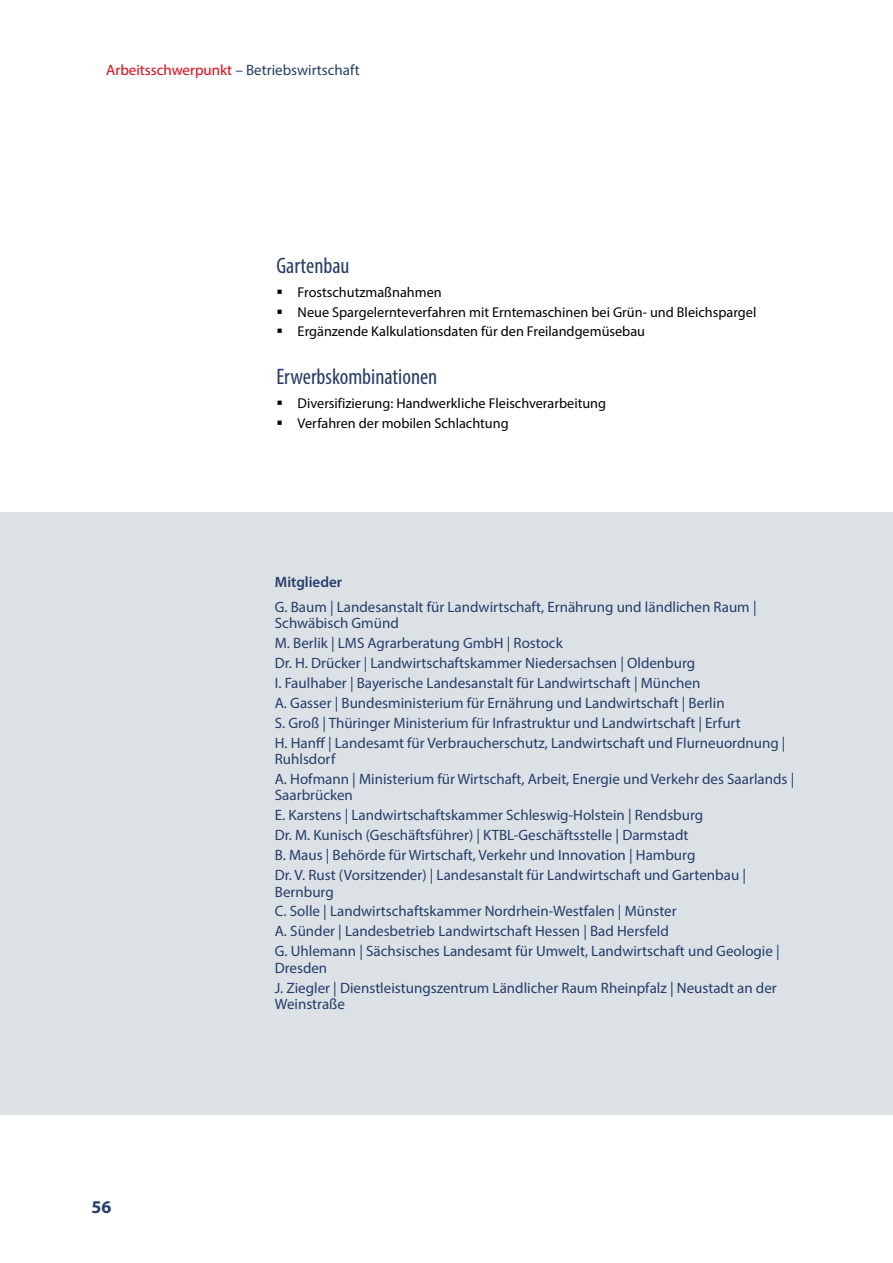
<style>
.page{position:relative;width:893px;height:1263px;background:#fff}
.page>*{position:absolute;margin:0;border:0;box-sizing:border-box;transform-origin:0 0}
.t1{font:condensed 22.5px "Myriad Pro";color:#253d6b}
.t2{font:700 18px "Myriad Pro";color:#253d6b}
.t3{font:15px/20px "Myriad Pro";color:#253d6b}
.t4{font:600 15px "Myriad Pro";color:#253d6b}
.t5{font:14.25px/19.5px "Myriad Pro";color:#000}
.s1{color:#e30613}
</style>
<div class="page">
<div style="left:0;top:512px;width:893px;height:603px;background:#dbe1e4"></div>
<p class="t3" style="left:106px;top:60px;width:255px"><span class="s1">Arbeitsschwerpunkt</span> – Betriebswirtschaft</p>
<h1 class="t1" style="left:276px;top:252px;width:75px">Gartenbau</h1>
<p class="t5" style="left:298px;top:282px;width:460px">Frostschutzmaßnahmen<br>Neue Spargelernteverfahren mit Erntemaschinen bei Grün- und Bleichspargel<br>Ergänzende Kalkulationsdaten für den Freilandgemüsebau</p>
<h1 class="t1" style="left:276px;top:363px;width:163px">Erwerbskombinationen</h1>
<p class="t5" style="left:298px;top:393px;width:310px">Diversifizierung: Handwerkliche Fleischverarbeitung<br>Verfahren der mobilen Schlachtung</p>
<p class="t2" style="left:92px;top:1195px;width:21px">56</p>
<p class="t4" style="left:275px;top:572px;width:69px">Mitglieder</p>
<p class="t3" style="left:275px;top:598px;width:483px;line-height:16.5px">G. Baum | Landesanstalt für Landwirtschaft, Ernährung und ländlichen Raum |<br>Schwäbisch Gmünd</p>
<p class="t3" style="left:275px;top:633px;width:512px">M. Berlik | LMS Agrarberatung GmbH | Rostock<br>Dr. H. Drücker | Landwirtschaftskammer Niedersachsen | Oldenburg<br>I. Faulhaber | Bayerische Landesanstalt für Landwirtschaft | München<br>A. Gasser | Bundesministerium für Ernährung und Landwirtschaft | Berlin<br>S. Groß | Thüringer Ministerium für Infrastruktur und Landwirtschaft | Erfurt<br>H. Hanff | Landesamt für Verbraucherschutz, Landwirtschaft und Flurneuordnung |</p>
<p class="t3" style="left:275px;top:749px;width:521px">Ruhlsdorf<br>A. Hofmann | Ministerium für Wirtschaft, Arbeit, Energie und Verkehr des Saarlands |</p>
<p class="t3" style="left:275px;top:785px;width:473px">Saarbrücken<br>E. Karstens | Landwirtschaftskammer Schleswig-Holstein | Rendsburg<br>Dr. M. Kunisch (Geschäftsführer) | KTBL-Geschäftsstelle | Darmstadt<br>B. Maus | Behörde für Wirtschaft, Verkehr und Innovation | Hamburg<br>Dr. V. Rust (Vorsitzender) | Landesanstalt für Landwirtschaft und Gartenbau |</p>
<p class="t3" style="left:275px;top:881px;width:506px">Bernburg<br>C. Solle | Landwirtschaftskammer Nordrhein-Westfalen | Münster<br>A. Sünder | Landesbetrieb Landwirtschaft Hessen | Bad Hersfeld<br>G. Uhlemann | Sächsisches Landesamt für Umwelt, Landwirtschaft und Geologie |</p>
<p class="t3" style="left:275px;top:957px;width:503px">Dresden<br>J. Ziegler | Dienstleistungszentrum Ländlicher Raum Rheinpfalz | Neustadt an der</p>
<p class="t3" style="left:275px;top:994px;width:72px">Weinstraße</p>
</div>
